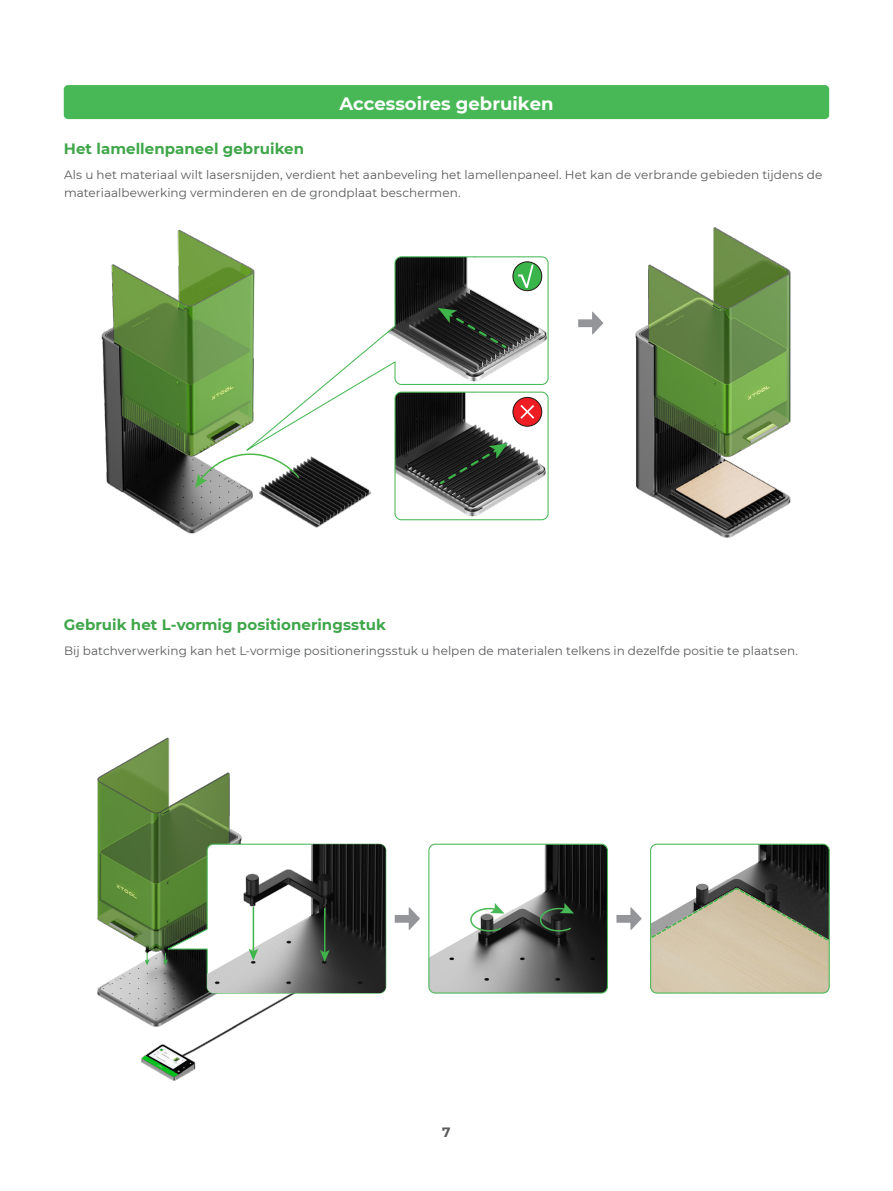
<style>
.page{position:relative;width:893px;height:1191px;background:#fff}
.page>*{position:absolute;margin:0;border:0;box-sizing:border-box;transform-origin:0 0}
.t1{font:700 18px "Montserrat";color:#fff}
.t2{font:700 15px "Montserrat";letter-spacing:.005em;color:#3fa649}
.t3{font:700 13.5px "Montserrat";color:#595a5c}
.t4{font:12px/18px "Montserrat";letter-spacing:.005em;color:#595a5c}
</style>
<div class="page">
<img style="left:97px;top:737px;width:140px;height:340px">
<img style="left:101px;top:331px;width:270px;height:203px">
<img style="left:106px;top:229px;width:130px;height:227px">
<img style="left:430px;top:845px;width:177px;height:148px">
<img style="left:396px;top:458px;width:144px;height:62px">
<div style="left:64px;top:85px;width:765px;height:34px;background:#48b856;border-radius:4px"></div>
<svg style="left:438px;top:458px;width:70px;height:28px;background:#212622"></svg>
<svg style="left:395px;top:907px;width:25px;height:23px"></svg>
<svg style="left:616px;top:907px;width:26px;height:23px"></svg>
<svg style="left:469px;top:903px;width:35px;height:29px"></svg>
<svg style="left:539px;top:903px;width:35px;height:29px"></svg>
<svg style="left:236px;top:256px;width:304px;height:202px"></svg>
<div style="left:394px;top:391px;width:155px;height:129px;border:1px solid #48b856;border-radius:6px"></div>
<svg style="left:195px;top:452px;width:106px;height:36px"></svg>
<div style="left:428px;top:843px;width:180px;height:150px;border:1px solid #48b856;border-radius:6px"></div>
<img style="left:652px;top:845px;width:176px;height:41px">
<img style="left:651px;top:942px;width:177px;height:51px">
<div style="left:650px;top:843px;width:180px;height:150px;border:1px solid #48b856;border-radius:6px"></div>
<svg style="left:650px;top:886px;width:180px;height:56px;background:#9b9886"></svg>
<img style="left:540px;top:256px;width:225px;height:282px">
<img style="left:645px;top:227px;width:146px;height:291px">
<svg style="left:145px;top:953px;width:5px;height:12px"></svg>
<svg style="left:163px;top:843px;width:224px;height:151px"></svg>
<h1 class="t1" style="left:339px;top:90px;width:216px">Accessoires gebruiken</h1>
<p class="t2" style="left:64px;top:137px;width:242px">Het lamellenpaneel gebruiken</p>
<p class="t4" style="left:64px;top:165px;width:760px">Als u het materiaal wilt lasersnijden, verdient het aanbeveling het lamellenpaneel. Het kan de verbrande gebieden tijdens de materiaalbewerking verminderen en de grondplaat beschermen.</p>
<p class="t2" style="left:64px;top:614px;width:324px">Gebruik het L-vormig positioneringsstuk</p>
<p class="t4" style="left:64px;top:641px;width:735px">Bij batchverwerking kan het L-vormige positioneringsstuk u helpen de materialen telkens in dezelfde positie te plaatsen.</p>
<p class="t3" style="left:442px;top:1122px;width:10px">7</p>
</div>
